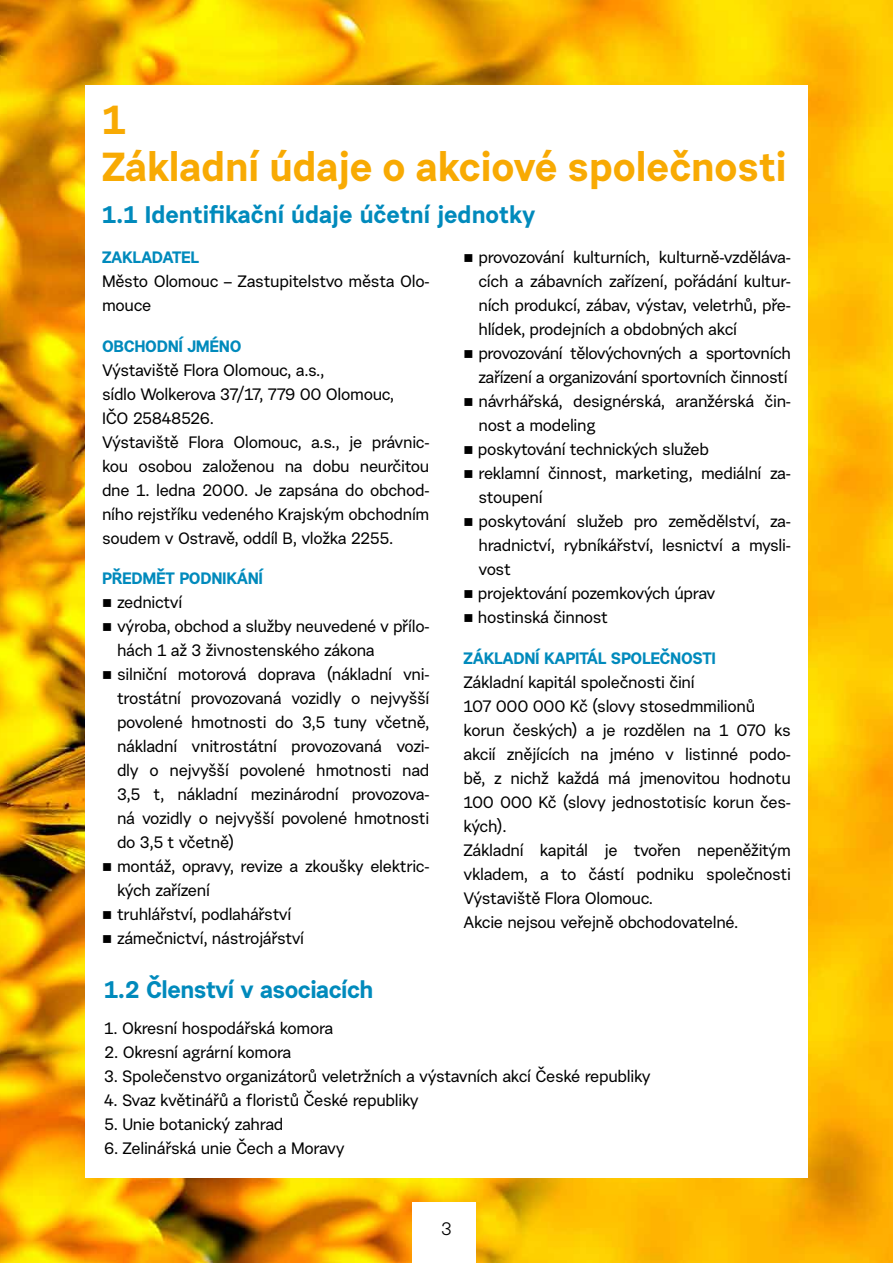
<style>
.page{position:relative;width:893px;height:1263px;background:#fff}
.page>*{position:absolute;margin:0;border:0;box-sizing:border-box;transform-origin:0 0}
.t1{font:700 40.5px/46.5px "Urban Grotesk Re Bo";color:#f8aa03}
.t2{font:700 24px "Urban Grotesk Re Bo";color:#008abc}
.t3{font:700 24px "Urban Grotesk Re Bo";letter-spacing:-.02em;color:#008abc}
.t4{font:18px "Urban Grotesk Me Bl";color:#000}
.t5{font:16.5px/24px "Urban Grotesk Me Bl";letter-spacing:-.02em;color:#000}
.t6{font:700 16.5px "Urban Grotesk Re Bo";letter-spacing:-.02em;color:#008abc}
</style>
<div class="page">
<img style="left:0;top:0;width:893px;height:1263px">
<div style="left:85px;top:85px;width:723px;height:1093px;background:#fff"></div>
<div style="left:412px;top:1202px;width:64px;height:61px;background:#fff"></div>
<h1 class="t1" style="left:102px;top:96px;width:686px">1<br>Základní údaje o akciové společnosti</h1>
<h2 class="t2" style="left:102px;top:200px;width:435px">1.1 Identifikační údaje účetní jednotky</h2>
<p class="t6" style="left:102px;top:247px;width:99px">ZAKLADATEL</p>
<p class="t5" style="left:102px;top:269px;width:329px">Město olomouc – zastupitelstvo města olo&shy;mouce</p>
<p class="t6" style="left:102px;top:335px;width:141px">OBCHODNÍ JMÉNO</p>
<p class="t5" style="left:102px;top:358px;width:329px">Výstaviště Flora olomouc, a.s.,<br>sídlo Wolkerova 37/17, 779 00 olomouc,<br>Ičo 25848526.<br>Výstaviště Flora olomouc, a.s., je právnic&shy;kou osobou založenou na dobu neurčitou dne 1. ledna 2000. Je zapsána do obchod&shy;ního rejstříku vedeného Krajským obchodním soudem v ostravě, oddíl B, vložka 2255.</p>
<p class="t6" style="left:102px;top:568px;width:163px">PŘEDMĚT PODNIKÁNÍ</p>
<p class="t5" style="left:102px;top:590px;width:82px">■ zednictví</p>
<p class="t5" style="left:117px;top:614px;width:314px;text-indent:-15px">■ výroba, obchod a služby neuvedené v přílo&shy;hách 1 až 3 živnostenského zákona</p>
<p class="t5" style="left:117px;top:662px;width:314px;text-align:justify;text-indent:-15px">■ silniční motorová doprava (nákladní vni&shy;trostátní provozovaná vozidly o nejvyšší povolené hmotnosti do 3,5 tuny včetně, nákladní vnitrostátní provozovaná vozi&shy;dly o nejvyšší povolené hmotnosti nad 3,5 t, nákladní mezinárodní provozova&shy;ná vozidly o nejvyšší povolené hmotnosti do 3,5 t včetně)</p>
<p class="t5" style="left:117px;top:854px;width:314px;text-indent:-15px">■ montáž, opravy, revize a zkoušky elektric&shy;kých zařízení</p>
<p class="t5" style="left:102px;top:902px;width:191px">■ truhlářství, podlahářství</p>
<p class="t5" style="left:102px;top:926px;width:204px">■ zámečnictví, nástrojářství</p>
<p class="t5" style="left:478px;top:245px;width:314px;text-align:justify;text-indent:-15px">■ provozování kulturních, kulturně-vzděláva&shy;cích a zábavních zařízení, pořádání kultur&shy;ních produkcí, zábav, výstav, veletrhů, pře&shy;hlídek, prodejních a obdobných akcí</p>
<p class="t5" style="left:463px;top:341px;width:329px;text-align:right">■ provozování tělovýchovných a sportovních zařízení a organizování sportovních činností</p>
<p class="t5" style="left:478px;top:389px;width:314px;text-indent:-15px">■ návrhářská, designérská, aranžérská čin&shy;nost a modeling</p>
<p class="t5" style="left:463px;top:437px;width:247px">■ poskytování technických služeb</p>
<p class="t5" style="left:478px;top:461px;width:314px;text-indent:-15px">■ reklamní činnost, marketing, mediální za&shy;stoupení</p>
<p class="t5" style="left:478px;top:509px;width:314px;text-align:justify;text-indent:-15px">■ poskytování služeb pro zemědělství, za&shy;hradnictví, rybníkářství, lesnictví a mysli&shy;vost</p>
<p class="t5" style="left:463px;top:581px;width:253px">■ projektování pozemkových úprav</p>
<p class="t5" style="left:463px;top:605px;width:146px">■ hostinská činnost</p>
<p class="t6" style="left:463px;top:647px;width:254px">ZÁKLADNÍ KAPITÁL SPOLEČNOSTI</p>
<p class="t5" style="left:463px;top:670px;width:329px">základní kapitál společnosti činí<br>107 000 000 Kč (slovy stosedmmilionů korun českých) a je rozdělen na 1 070 ks akcií znějících na jméno v listinné podo&shy;bě, z nichž každá má jmenovitou hodnotu 100 000 Kč (slovy jednostotisíc korun čes&shy;kých).<br>základní kapitál je tvořen nepeněžitým vkladem, a to částí podniku společnosti Výstaviště Flora olomouc.<br>akcie nejsou veřejně obchodovatelné.</p>
<h2 class="t3" style="left:104px;top:974px;width:271px">1.2 Členství v asociacích</h2>
<p class="t5" style="left:104px;top:1016px;width:231px">1. okresní hospodářská komora</p>
<p class="t5" style="left:104px;top:1040px;width:189px">2. okresní agrární komora</p>
<p class="t5" style="left:104px;top:1064px;width:548px">3. Společenstvo organizátorů veletržních a výstavních akcí české republiky</p>
<p class="t5" style="left:104px;top:1088px;width:316px">4. Svaz květinářů a floristů české republiky</p>
<p class="t5" style="left:104px;top:1112px;width:181px">5. Unie botanický zahrad</p>
<p class="t5" style="left:104px;top:1136px;width:242px">6. zelinářská unie čech a Moravy</p>
<p class="t4" style="left:441px;top:1220px;width:12px">3<sup>3</sup></p>
</div>
